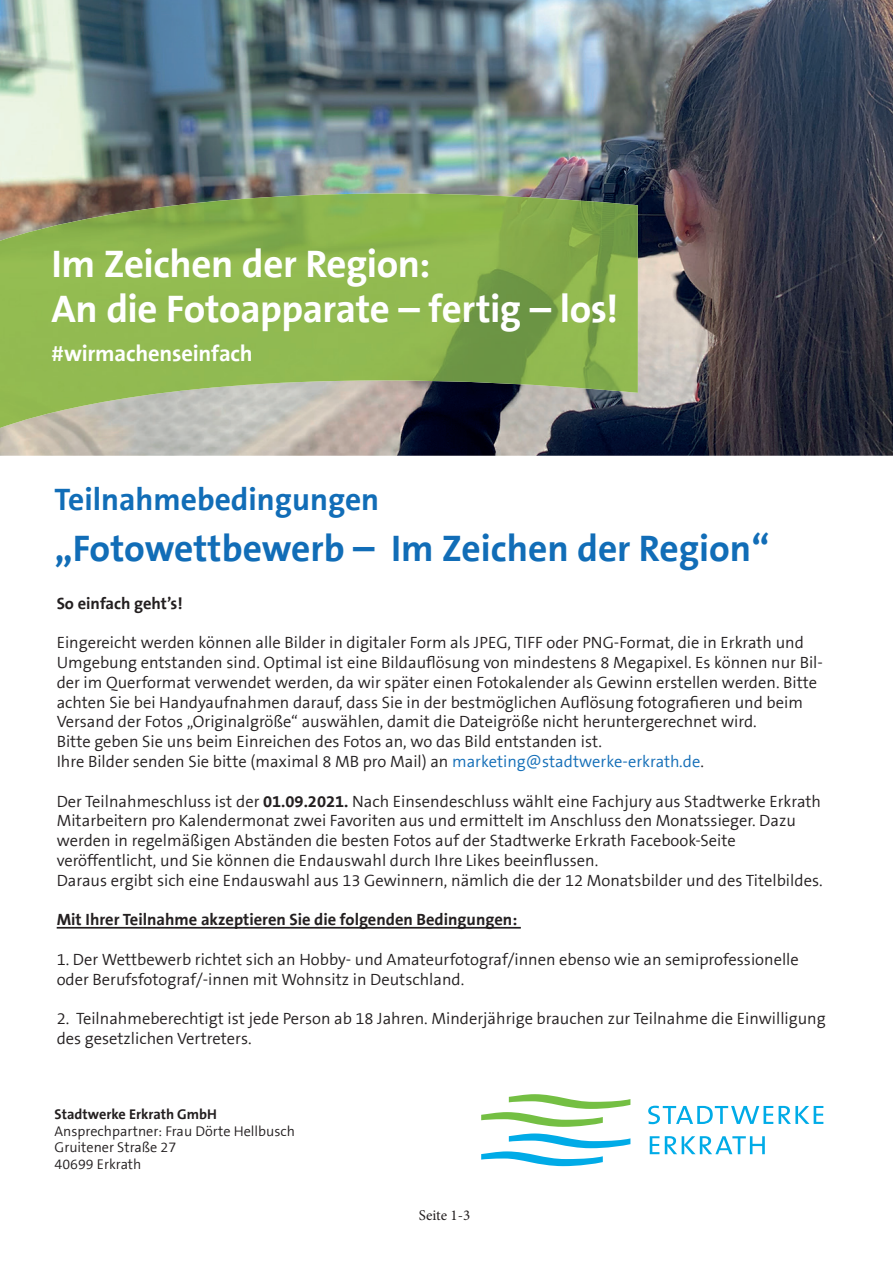
<style>
.page{position:relative;width:893px;height:1263px;background:#fff}
.page>*{position:absolute;margin:0;border:0;box-sizing:border-box;transform-origin:0 0}
.t1{font:300 39px/45px "The Sans";letter-spacing:-.01em;color:#fff}
.t2{font:300 37.5px "The Sans";color:#116db7}
.t3{font:300 31.5px "The Sans";color:#116db7}
.t4{font:300 22.5px "The Sans";letter-spacing:-.01em;color:#fff}
.t5{font:300 16.5px/19.8px "The Sans";color:#231f20}
.t6{font:300 16.5px "The Sans";color:#231f20}
.t7{font:15px "Minion Pro";letter-spacing:-.005em;color:#231f20}
.t8{font:300 14.25px/16.5px "The Sans";color:#231f20}
.t9{font:300 14.25px "The Sans";color:#231f20}
.s1{font-size:39px}
.s2{color:#126db7}
.s3{font-style:inherit}
</style>
<div class="page">
<img style="left:0;top:0;width:893px;height:456px">
<img style="left:0;top:193px;width:638px;height:235px">
<svg style="left:650px;top:1136px;width:115px;height:18px"></svg>
<svg style="left:648px;top:1106px;width:175px;height:18px"></svg>
<svg style="left:481px;top:1094px;width:149px;height:33px"></svg>
<svg style="left:481px;top:1133px;width:149px;height:33px"></svg>
<hr style="left:57px;top:927px;width:464px;height:1px;background:#231f20">
<h1 class="t1" style="left:51px;top:243px;width:568px">Im Zeichen der Region:<br>An die Fotoapparate – fertig – los!</h1>
<h3 class="t4" style="left:51px;top:342px;width:203px">#wirmachenseinfach</h3>
<h3 class="t3" style="left:55px;top:483px;width:326px">Teilnahmebedingungen</h3>
<h2 class="t2" style="left:55px;top:528px;width:716px">„Fotowettbewerb <span class="s1">–</span> Im Zeichen der Region“</h2>
<p class="t6" style="left:57px;top:594px;width:127px">So einfach geht’s!</p>
<p class="t5" style="left:57px;top:633px;width:768px">Eingereicht werden können alle Bilder in digitaler Form als JPEG, TIFF oder PNG-Format, die in Erkrath und Umgebung entstanden sind. Optimal ist eine Bildauflösung von mindestens 8 Megapixel. Es können nur Bil&shy;der im Querformat verwendet werden, da wir später einen Fotokalender als Gewinn erstellen werden. Bitte achten Sie bei Handyaufnahmen darauf, dass Sie in der bestmöglichen Auflösung fotografieren und beim Versand der Fotos „Originalgröße“ auswählen, damit die Dateigröße nicht heruntergerechnet wird.<br>Bitte geben Sie uns beim Einreichen des Fotos an, wo das Bild entstanden ist.<br>Ihre Bilder senden Sie bitte (maximal 8 MB pro Mail) an <span class="s2">marketing@stadtwerke-erkrath.de</span>.</p>
<p class="t5" style="left:57px;top:792px;width:767px">Der Teilnahmeschluss ist der <span class="s3">01.09.2021.</span> Nach Einsendeschluss wählt eine Fachjury aus Stadtwerke Erkrath Mitarbeitern pro Kalendermonat zwei Favoriten aus und ermittelt im Anschluss den Monatssieger. Dazu werden in regelmäßigen Abständen die besten Fotos auf der Stadtwerke Erkrath Facebook-Seite veröffentlicht, und Sie können die Endauswahl durch Ihre Likes beeinflussen.<br>Daraus ergibt sich eine Endauswahl aus 13 Gewinnern, nämlich die der 12 Monatsbilder und des Titelbildes.</p>
<p class="t6" style="left:57px;top:911px;width:462px">Mit Ihrer Teilnahme akzeptieren Sie die folgenden Bedingungen:</p>
<p class="t5" style="left:57px;top:950px;width:744px">1. Der Wettbewerb richtet sich an Hobby- und Amateurfotograf/innen ebenso wie an semiprofessionelle oder Berufsfotograf/-innen mit Wohnsitz in Deutschland.</p>
<p class="t5" style="left:57px;top:1009px;width:770px">2. Teilnahmeberechtigt ist jede Person ab 18 Jahren. Minderjährige brauchen zur Teilnahme die Einwilligung des gesetzlichen Vertreters.</p>
<p class="t9" style="left:55px;top:1107px;width:164px">Stadtwerke Erkrath GmbH</p>
<p class="t8" style="left:55px;top:1123px;width:242px">Ansprechpartner: Frau Dörte Hellbusch<br>Gruitener Straße 27<br>40699 Erkrath</p>
<p class="t7" style="left:419px;top:1205px;width:53px">Seite 1-3</p>
</div>
